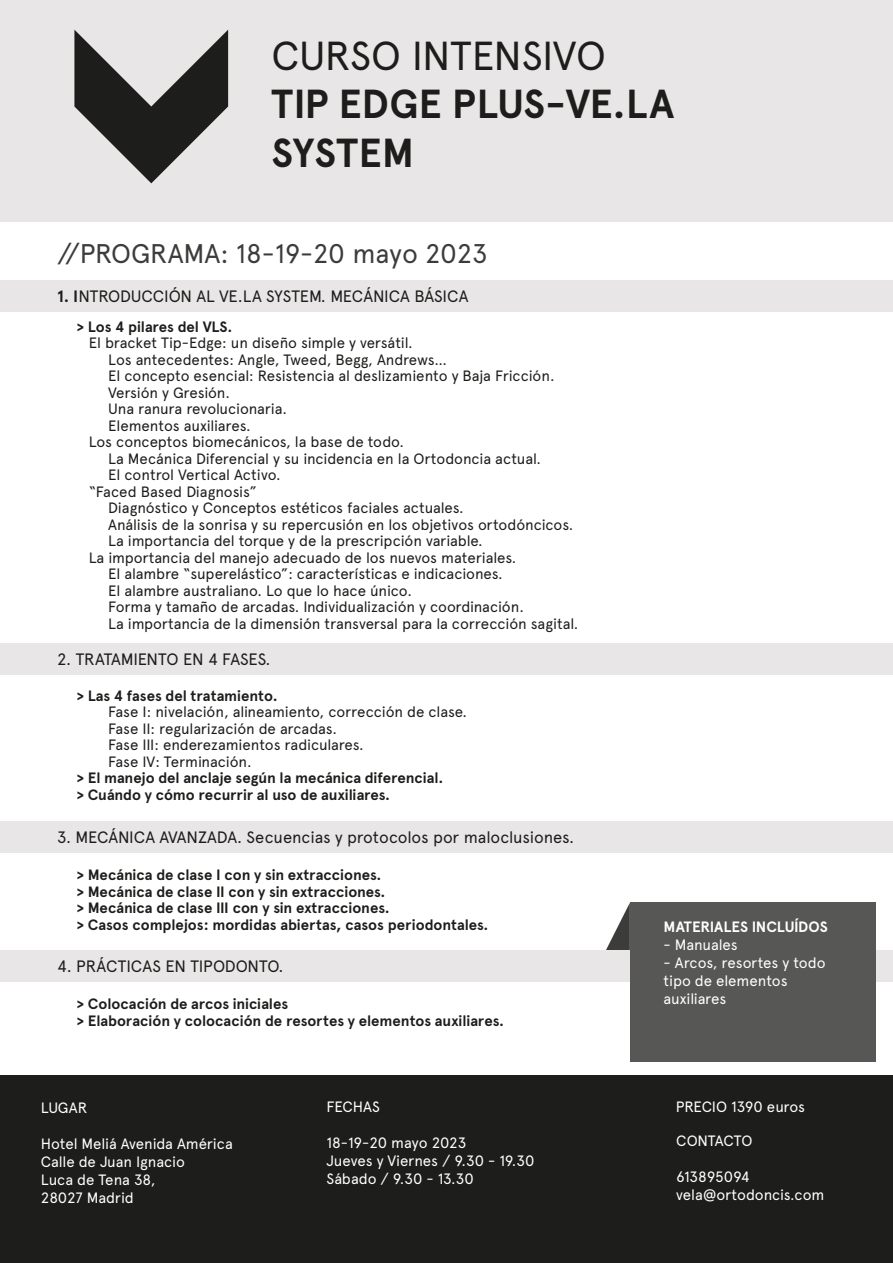
<style>
.page{position:relative;width:893px;height:1263px;background:#fff}
.page>*{position:absolute;margin:0;border:0;box-sizing:border-box;transform-origin:0 0}
.t1{font:700 40.5px/48.6px "Apercu";color:#1d1d1b}
.t2{font:40.5px "Apercu";letter-spacing:-.015em;color:#1d1d1b}
.t3{font:27px "Apercu";letter-spacing:-.005em;color:#3c3c3b}
.t4{font:16.5px "Apercu";letter-spacing:-.01em;color:#1d1d1b}
.t5{font:15px/16.5px "Apercu";letter-spacing:-.01em;color:#1d1d1b}
.t6{font:700 15px/16.5px "Apercu";letter-spacing:-.005em;color:#1d1d1b}
.t7{font:15px/18px "Apercu";letter-spacing:-.01em;color:#fff}
.t8{font:700 15px "Apercu";letter-spacing:-.005em;color:#fff}
.s1{font-weight:700}
</style>
<div class="page">
<svg style="left:606px;top:903px;width:24px;height:47px"></svg>
<div style="left:0;top:0;width:893px;height:222px;background:#e8e6e6"></div>
<svg style="left:74px;top:30px;width:154px;height:153px"></svg>
<div style="left:0;top:280px;width:893px;height:31px;background:#e8e6e6"></div>
<div style="left:0;top:643px;width:893px;height:31px;background:#e8e6e6"></div>
<div style="left:0;top:821px;width:893px;height:31px;background:#e8e6e6"></div>
<div style="left:0;top:950px;width:893px;height:31px;background:#e8e6e6"></div>
<div style="left:0;top:1075px;width:893px;height:188px;background:#1d1d1b"></div>
<div style="left:630px;top:902px;width:245px;height:160px;background:#575756"></div>
<h1 class="t2" style="left:271px;top:31px;width:336px">CURSO INTENSIVO</h1>
<h1 class="t1" style="left:271px;top:80px;width:404px">TIP EDGE PLUS-VE.LA<br>SYSTEM</h1>
<h2 class="t3" style="left:57px;top:237px;width:432px">//PROGRAMA: 18-19-20 mayo 2023</h2>
<p class="t4" style="left:57px;top:287px;width:413px"><span class="s1">1. I</span>NTRODUCCIÓN AL VE.LA SYSTEM. MECÁNICA BÁSICA</p>
<p class="t6" style="left:77px;top:318px;width:157px">&gt; Los 4 pilares del VLS.</p>
<p class="t5" style="left:89px;top:335px;width:325px">El bracket Tip-Edge: un diseño simple y versátil.</p>
<p class="t5" style="left:108px;top:351px;width:340px">Los antecedentes: Angle, Tweed, Begg, Andrews…</p>
<p class="t5" style="left:108px;top:368px;width:448px">El concepto esencial: Resistencia al deslizamiento y Baja Fricción.</p>
<p class="t5" style="left:108px;top:384px;width:123px">Versión y Gresión.</p>
<p class="t5" style="left:108px;top:401px;width:180px">Una ranura revolucionaria.</p>
<p class="t5" style="left:108px;top:417px;width:144px">Elementos auxiliares.</p>
<p class="t5" style="left:89px;top:434px;width:317px">Los conceptos biomecánicos, la base de todo.</p>
<p class="t5" style="left:108px;top:450px;width:434px">La Mecánica Diferencial y su incidencia en la Ortodoncia actual.</p>
<p class="t5" style="left:108px;top:467px;width:174px">El control Vertical Activo.</p>
<p class="t5" style="left:89px;top:483px;width:170px">“Faced Based Diagnosis”</p>
<p class="t5" style="left:108px;top:500px;width:357px">Diagnóstico y Conceptos estéticos faciales actuales.</p>
<p class="t5" style="left:108px;top:516px;width:467px">Análisis de la sonrisa y su repercusión en los objetivos ortodóncicos.</p>
<p class="t5" style="left:108px;top:533px;width:376px">La importancia del torque y de la prescripción variable.</p>
<p class="t5" style="left:89px;top:549px;width:429px">La importancia del manejo adecuado de los nuevos materiales.</p>
<p class="t5" style="left:108px;top:566px;width:396px">El alambre “superelástico”: características e indicaciones.</p>
<p class="t5" style="left:108px;top:582px;width:305px">El alambre australiano. Lo que lo hace único.</p>
<p class="t5" style="left:108px;top:599px;width:417px">Forma y tamaño de arcadas. Individualización y coordinación.</p>
<p class="t5" style="left:108px;top:615px;width:472px">La importancia de la dimensión transversal para la corrección sagital.</p>
<p class="t4" style="left:57px;top:649px;width:215px">2. TRATAMIENTO EN 4 FASES.</p>
<p class="t6" style="left:77px;top:687px;width:202px">&gt; Las 4 fases del tratamiento.</p>
<p class="t5" style="left:108px;top:703px;width:360px">Fase I: nivelación, alineamiento, corrección de clase.<br>Fase II: regularización de arcadas.<br>Fase III: enderezamientos radiculares.<br>Fase IV: Terminación.</p>
<p class="t6" style="left:77px;top:770px;width:368px">&gt; El manejo del anclaje según la mecánica diferencial. &gt; Cuándo y cómo recurrir al uso de auxiliares.</p>
<p class="t4" style="left:57px;top:828px;width:518px">3. MECÁNICA AVANZADA. Secuencias y protocolos por maloclusiones.</p>
<p class="t6" style="left:77px;top:867px;width:413px">&gt; Mecánica de clase I con y sin extracciones.<br>&gt; Mecánica de clase II con y sin extracciones.<br>&gt; Mecánica de clase III con y sin extracciones.<br>&gt; Casos complejos: mordidas abiertas, casos periodontales.</p>
<p class="t4" style="left:57px;top:957px;width:228px">4. PRÁCTICAS EN TIPODONTO.</p>
<p class="t6" style="left:77px;top:996px;width:429px">&gt; Colocación de arcos iniciales<br>&gt; Elaboración y colocación de resortes y elementos auxiliares.</p>
<p class="t7" style="left:41px;top:1099px;width:48px">LUGAR</p>
<p class="t7" style="left:41px;top:1135px;width:193px">Hotel Meliá Avenida América<br>Calle de Juan Ignacio<br>Luca de Tena 38,<br>28027 Madrid</p>
<p class="t7" style="left:327px;top:1098px;width:55px">FECHAS</p>
<p class="t7" style="left:327px;top:1134px;width:209px">18-19-20 mayo 2023<br>Jueves y Viernes / 9.30 - 19.30<br>Sábado / 9.30 - 13.30</p>
<p class="t8" style="left:664px;top:917px;width:166px">MATERIALES INCLUÍDOS</p>
<p class="t7" style="left:664px;top:935px;width:76px">- Manuales</p>
<p class="t7" style="left:664px;top:953px;width:164px">- Arcos, resortes y todo tipo de elementos auxiliares</p>
<p class="t7" style="left:676px;top:1098px;width:131px">PRECIO 1390 euros</p>
<p class="t7" style="left:676px;top:1132px;width:78px">CONTACTO</p>
<p class="t7" style="left:676px;top:1168px;width:150px">613895094 vela@ortodoncis.com</p>
</div>
